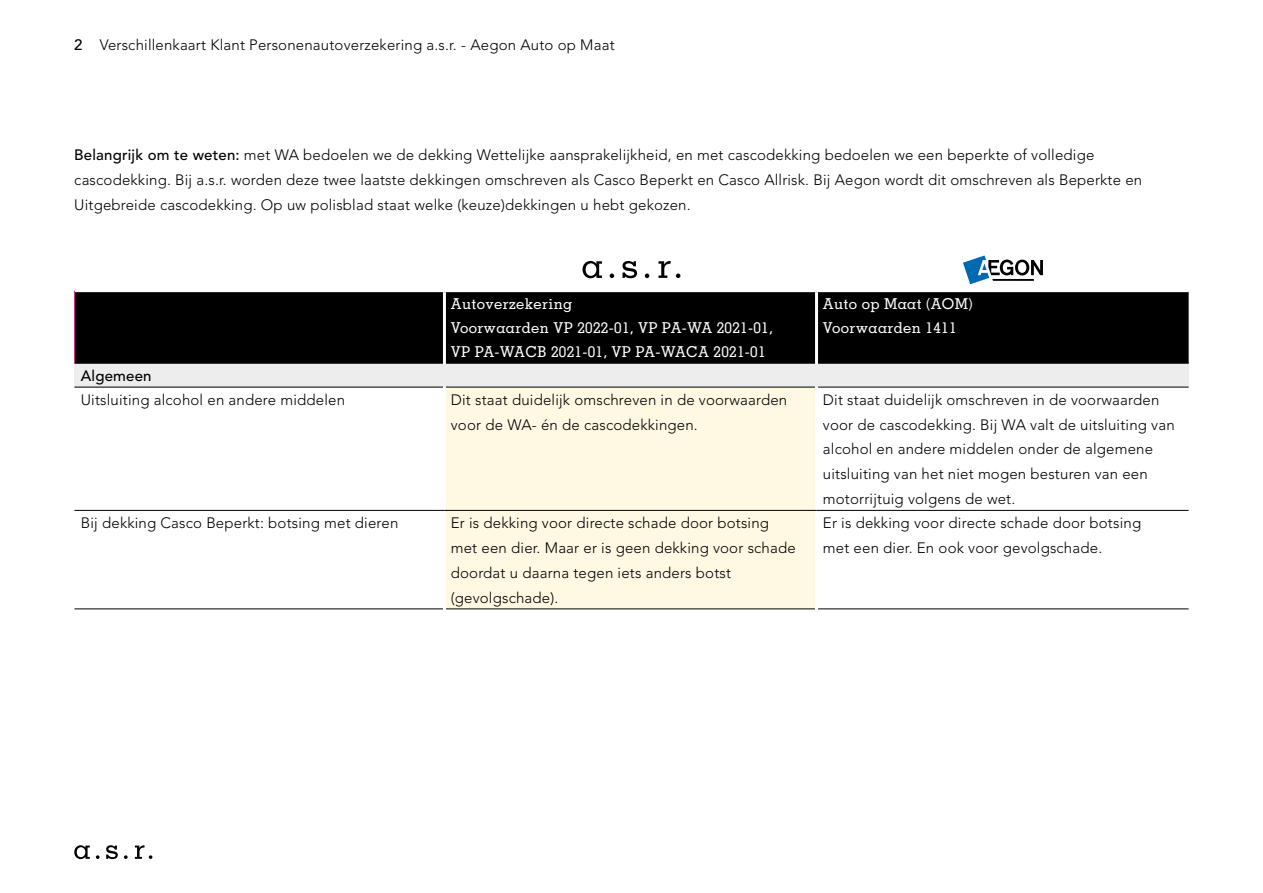
<style>
.page{position:relative;width:1263px;height:893px;background:#fff}
.page>*{position:absolute;margin:0;border:0;box-sizing:border-box;transform-origin:0 0}
.Platte_tekst_tabel_10_3_Avenir_light__VK{font:300 15px/24.8px "Avenir LT Std";letter-spacing:.01em;color:#000}
.Kopje_tabel_10_3_Memphis_medium__VK{font:500 15px "Memphis LT Std";letter-spacing:.025em;color:#fff}
.Platte_tekst_tabel_10_3_Avenir_light__VK-2{font:500 15px "Avenir LT Std";letter-spacing:.01em;color:#000}
.s1{font-weight:500}
</style>
<div class="page">
<svg style="left:963px;top:255px;width:80px;height:29px"></svg>
<svg style="left:645px;top:273px;width:4px;height:5px"></svg>
<svg style="left:658px;top:261px;width:22px;height:17px"></svg>
<svg style="left:610px;top:273px;width:4px;height:5px"></svg>
<svg style="left:582px;top:261px;width:20px;height:17px"></svg>
<svg style="left:622px;top:261px;width:15px;height:17px"></svg>
<div style="left:75px;top:292px;width:1113px;height:70px;background:#000"></div>
<div style="left:74px;top:363px;width:1114px;height:24px;background:#ededed"></div>
<div style="left:446px;top:388px;width:369px;height:221px;background:#fff8e3"></div>
<svg style="left:818px;top:509px;width:370px;height:100px"></svg>
<hr style="left:443px;top:292px;width:3px;height:72px;background:#fff">
<hr style="left:815px;top:292px;width:3px;height:72px;background:#fff">
<hr style="left:75px;top:362px;width:368px;height:2px;background:#000">
<hr style="left:446px;top:362px;width:369px;height:2px;background:#000">
<hr style="left:818px;top:362px;width:370px;height:2px;background:#000">
<hr style="left:74px;top:609px;width:369px;height:1px;background:#000">
<hr style="left:446px;top:609px;width:369px;height:1px;background:#000">
<hr style="left:818px;top:609px;width:370px;height:1px;background:#000">
<hr style="left:74px;top:387px;width:369px;height:1px;background:#000">
<hr style="left:446px;top:387px;width:369px;height:1px;background:#000">
<hr style="left:818px;top:387px;width:370px;height:1px;background:#000">
<hr style="left:74px;top:291px;width:1px;height:73px;background:#c73584">
<hr style="left:74px;top:510px;width:370px;height:1px;background:#000">
<hr style="left:444px;top:510px;width:372px;height:1px;background:#000">
<hr style="left:816px;top:510px;width:372px;height:1px;background:#000">
<svg style="left:124px;top:855px;width:4px;height:4px"></svg>
<svg style="left:135px;top:845px;width:17px;height:14px"></svg>
<svg style="left:96px;top:855px;width:4px;height:4px"></svg>
<svg style="left:74px;top:845px;width:16px;height:14px"></svg>
<svg style="left:106px;top:845px;width:12px;height:14px"></svg>
<p class="Platte_tekst_tabel_10_3_Avenir_light__VK" style="left:74px;top:32px;width:542px"><span class="s1">2</span> Verschillenkaart Klant Personenautoverzekering a.s.r. - Aegon Auto op Maat</p>
<p class="Platte_tekst_tabel_10_3_Avenir_light__VK" style="left:74px;top:143px;width:1069px"><span class="s1">Belangrijk om te weten:</span> met WA bedoelen we de dekking Wettelijke aansprakelijkheid, en met cascodekking bedoelen we een beperkte of volledige cascodekking. Bij a.s.r. worden deze twee laatste dekkingen omschreven als Casco Beperkt en Casco Allrisk. Bij Aegon wordt dit omschreven als Beperkte en<br>Uitgebreide cascodekking. Op uw polisblad staat welke (keuze)dekkingen u hebt gekozen.</p>
<p class="Kopje_tabel_10_3_Memphis_medium__VK" style="left:451px;top:294px;width:123px">Autoverzekering</p>
<p class="Kopje_tabel_10_3_Memphis_medium__VK" style="left:451px;top:318px;width:324px">Voorwaarden VP 2022-01, VP PA-WA 2021-01,</p>
<p class="Kopje_tabel_10_3_Memphis_medium__VK" style="left:451px;top:342px;width:316px">VP PA-WACB 2021-01, VP PA-WACA 2021-01</p>
<p class="Kopje_tabel_10_3_Memphis_medium__VK" style="left:823px;top:294px;width:151px">Auto op Maat (AOM)</p>
<p class="Kopje_tabel_10_3_Memphis_medium__VK" style="left:823px;top:318px;width:135px">Voorwaarden 1411</p>
<p class="Platte_tekst_tabel_10_3_Avenir_light__VK-2" style="left:81px;top:367px;width:72px">Algemeen</p>
<p class="Platte_tekst_tabel_10_3_Avenir_light__VK" style="left:81px;top:387px;width:266px">Uitsluiting alcohol en andere middelen</p>
<p class="Platte_tekst_tabel_10_3_Avenir_light__VK" style="left:451px;top:387px;width:338px">Dit staat duidelijk omschreven in de voorwaarden voor de WA- én de cascodekkingen.</p>
<p class="Platte_tekst_tabel_10_3_Avenir_light__VK" style="left:823px;top:387px;width:353px">Dit staat duidelijk omschreven in de voorwaarden voor de cascodekking. Bij WA valt de uitsluiting van alcohol en andere middelen onder de algemene uitsluiting van het niet mogen besturen van een motorrijtuig volgens de wet.</p>
<p class="Platte_tekst_tabel_10_3_Avenir_light__VK" style="left:81px;top:511px;width:319px">Bij dekking Casco Beperkt: botsing met dieren</p>
<p class="Platte_tekst_tabel_10_3_Avenir_light__VK" style="left:451px;top:511px;width:346px">Er is dekking voor directe schade door botsing met een dier. Maar er is geen dekking voor schade doordat u daarna tegen iets anders botst (gevolgschade).</p>
<p class="Platte_tekst_tabel_10_3_Avenir_light__VK" style="left:823px;top:511px;width:320px">Er is dekking voor directe schade door botsing met een dier. En ook voor gevolgschade.</p>
</div>
